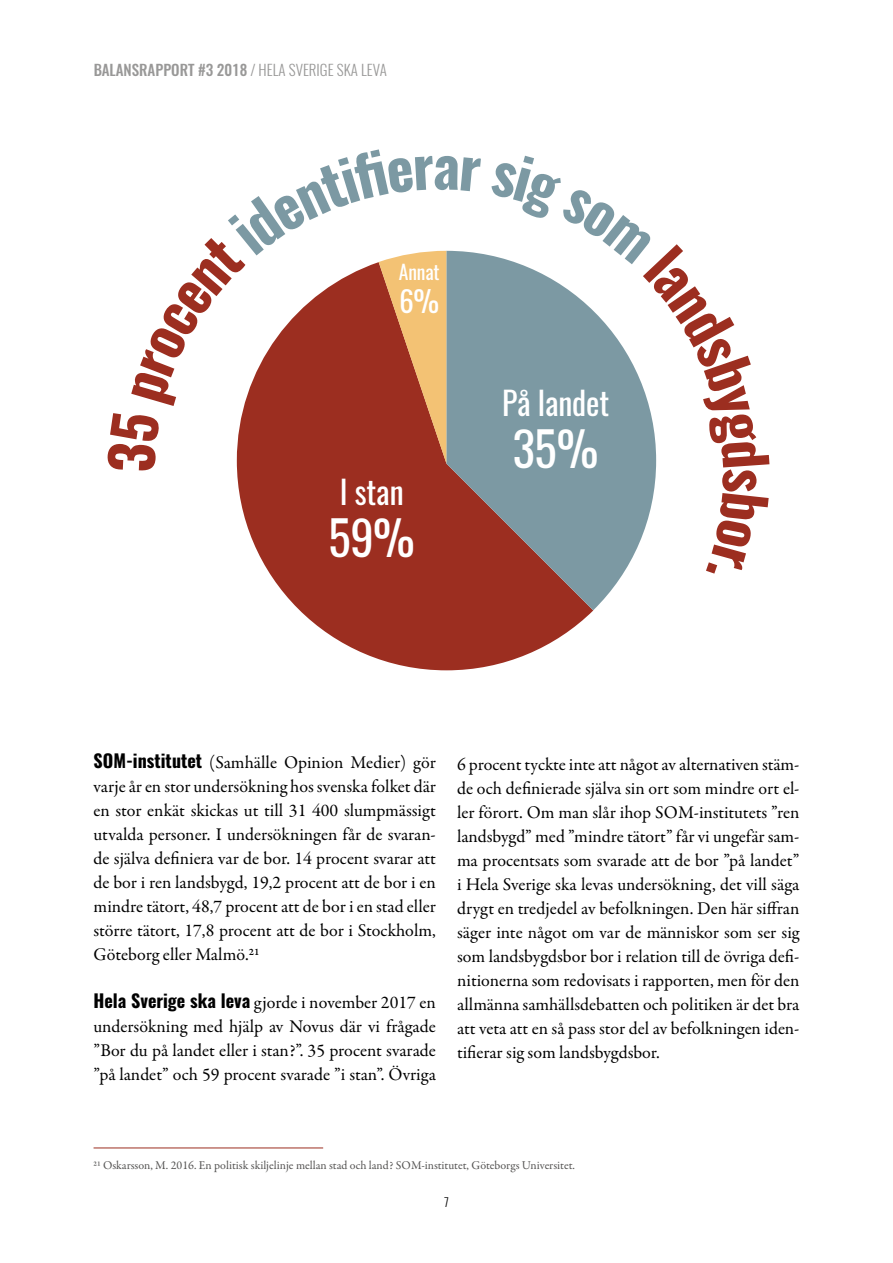
<style>
.page{position:relative;width:893px;height:1263px;background:#fff}
.page>*{position:absolute;margin:0;border:0;box-sizing:border-box;transform-origin:0 0}
.t1{font:46.8px "Oswald";color:#fff}
.t2{font:31.8px "Oswald";letter-spacing:-.005em;color:#fff}
.t3{font:28.95px "Oswald";color:#fff}
.t4{font:19.65px "Oswald";letter-spacing:-.005em;color:#fff}
.t5{font:18px/24px "Garamond Premr Pro";color:#000;text-align:justify}
.t6{font:500 15px "Oswald";color:#545352}
.t7{font:12px "Garamond Premr Pro";color:#545352}
.t8{font:300 12px "Oswald";color:#000}
.s1{font-weight:300}
.s2{font-family:"Oswald";font-weight:700}
</style>
<div class="page">
<hr style="left:94px;top:1147px;width:229px;height:1px;background:#9c2e20">
<svg style="left:237px;top:471px;width:356px;height:199px;fill:#9c2e20"></svg>
<svg style="left:446px;top:253px;width:177px;height:357px;background:#965650"></svg>
<svg style="left:236px;top:250px;width:245px;height:221px"></svg>
<svg style="left:490px;top:253px;width:167px;height:321px"></svg>
<p class="t6" style="left:93px;top:62px;width:295px">BALANSRAPPORT #3 2018 <span class="s1">/ HELA SVERIGE SKA LEVA</span></p>
<p class="t4" style="left:399px;top:255px;width:42px">Annat</p>
<h3 class="t3" style="left:399px;top:275px;width:41px">6%</h3>
<h2 class="t2" style="left:340px;top:463px;width:65px">I stan</h2>
<h1 class="t1" style="left:329px;top:496px;width:88px">59%</h1>
<h2 class="t2" style="left:502px;top:375px;width:109px">På landet</h2>
<h1 class="t1" style="left:513px;top:408px;width:87px">35%</h1>
<p class="t5" style="left:94px;top:750px;width:344px"><span class="s2">SOM-institutet</span> (Samhälle Opinion Medier) gör varje år en stor undersökning hos svenska folket där en stor enkät skickas ut till 31 400 slumpmässigt utvalda personer. I undersökningen får de svaran&shy;de själva definiera var de bor. 14 procent svarar att de bor i ren landsbygd, 19,2 procent att de bor i en mindre tätort, 48,7 procent att de bor i en stad eller större tätort, 17,8 procent att de bor i Stockholm, Göteborg eller Malmö.21</p>
<p class="t5" style="left:94px;top:990px;width:344px"><span class="s2">Hela Sverige ska leva</span> gjorde i november 2017 en undersökning med hjälp av Novus där vi frågade ”Bor du på landet eller i stan?”. 35 procent svarade ”på landet” och 59 procent svarade ”i stan”. Övriga</p>
<p class="t5" style="left:457px;top:753px;width:344px">6 procent tyckte inte att något av alternativen stäm&shy;de och definierade själva sin ort som mindre ort el&shy;ler förort. Om man slår ihop SOM-institutets ”ren landsbygd” med ”mindre tätort” får vi ungefär sam&shy;ma procentsats som svarade att de bor ”på landet” i Hela Sverige ska levas undersökning, det vill säga drygt en tredjedel av befolkningen. Den här siffran säger inte något om var de människor som ser sig som landsbygdsbor bor i relation till de övriga defi&shy;nitionerna som redovisats i rapporten, men för den allmänna samhällsdebatten och politiken är det bra att veta att en så pass stor del av befolkningen iden&shy;tifierar sig som landsbygdsbor.</p>
<p class="t7" style="left:94px;top:1158px;width:483px">21 Oskarsson, M. 2016. En politisk skiljelinje mellan stad och land? SOM-institutet, Göteborgs Universitet.</p>
<p class="t8" style="left:444px;top:1191px;width:7px">7</p>
</div>
